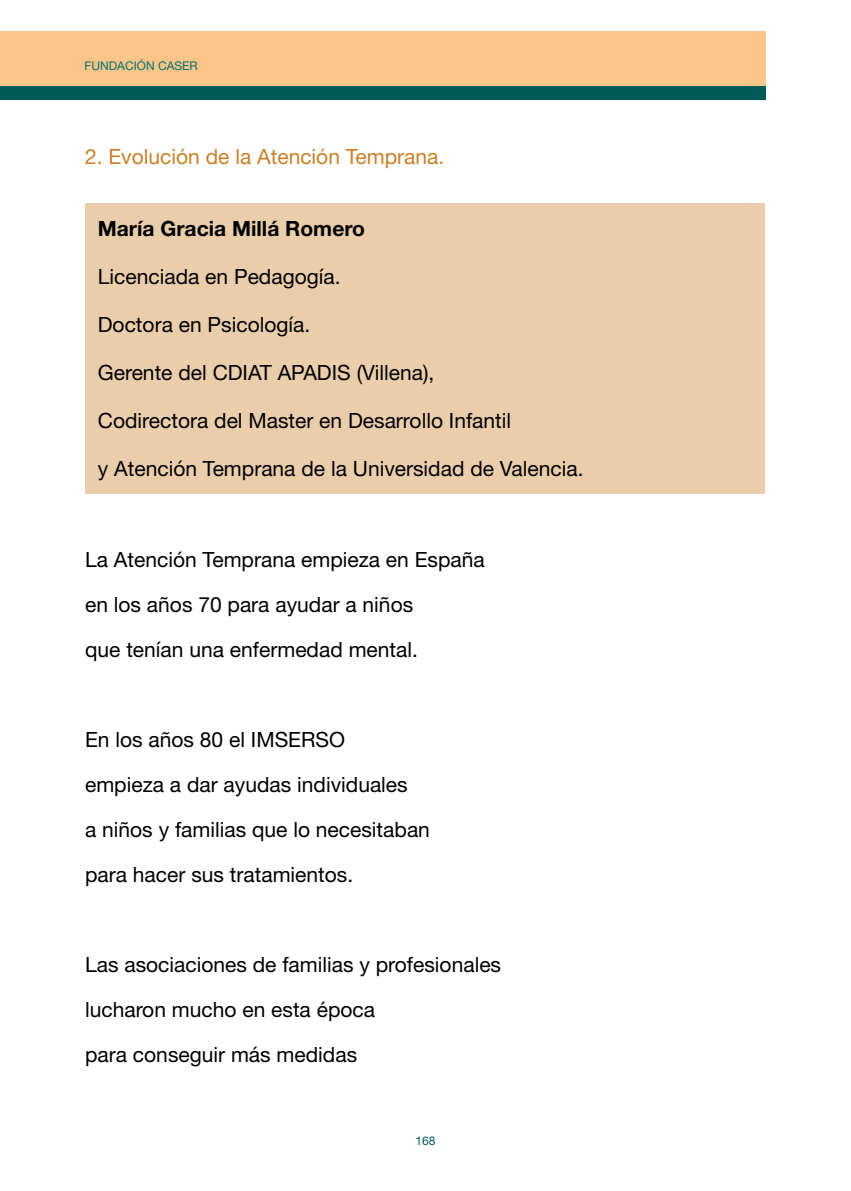
<style>
.page{position:relative;width:851px;height:1191px;background:#fff}
.page>*{position:absolute;margin:0;border:0;box-sizing:border-box;transform-origin:0 0}
.t1{font:21px/45px "Helvetica Neue LT Std";color:#000}
.t2{font:21px "Helvetica Neue LT Std";color:#c98027}
.t3{font:700 21px "Helvetica Neue LT Std";color:#000}
.t4{font:12px "Helvetica Neue LT Std";color:#007071}
.t5{font:12px "Helvetica Neue LT Std";color:#005a58}
</style>
<div class="page">
<div style="left:0;top:31px;width:765px;height:56px;background:#fdc689"></div>
<div style="left:0;top:87px;width:765px;height:13px;background:#005a58"></div>
<div style="left:85px;top:203px;width:679px;height:290px;background:#eacdab"></div>
<p class="t4" style="left:85px;top:58px;width:115px">FUNDACIÓN CASER</p>
<p class="t2" style="left:85px;top:144px;width:361px">2. Evolución de la Atención Temprana.</p>
<p class="t3" style="left:98px;top:215px;width:268px">María Gracia Millá Romero</p>
<p class="t1" style="left:98px;top:254px;width:244px">Licenciada en Pedagogía.</p>
<p class="t1" style="left:98px;top:302px;width:214px">Doctora en Psicología.</p>
<p class="t1" style="left:98px;top:350px;width:338px">Gerente del CDIAT APADIS (Villena),</p>
<p class="t1" style="left:98px;top:398px;width:415px">Codirectora del Master en Desarrollo Infantil</p>
<p class="t1" style="left:98px;top:446px;width:487px">y Atención Temprana de la Universidad de Valencia.</p>
<p class="t1" style="left:85px;top:536px;width:401px">La Atención Temprana empieza en España en los años 70 para ayudar a niños<br>que tenían una enfermedad mental.</p>
<p class="t1" style="left:85px;top:716px;width:346px">En los años 80 el IMSERSO<br>empieza a dar ayudas individuales<br>a niños y familias que lo necesitaban para hacer sus tratamientos.</p>
<p class="t1" style="left:85px;top:941px;width:417px">Las asociaciones de familias y profesionales lucharon mucho en esta época<br>para conseguir más medidas</p>
<p class="t5" style="left:415px;top:1133px;width:22px">168</p>
</div>
